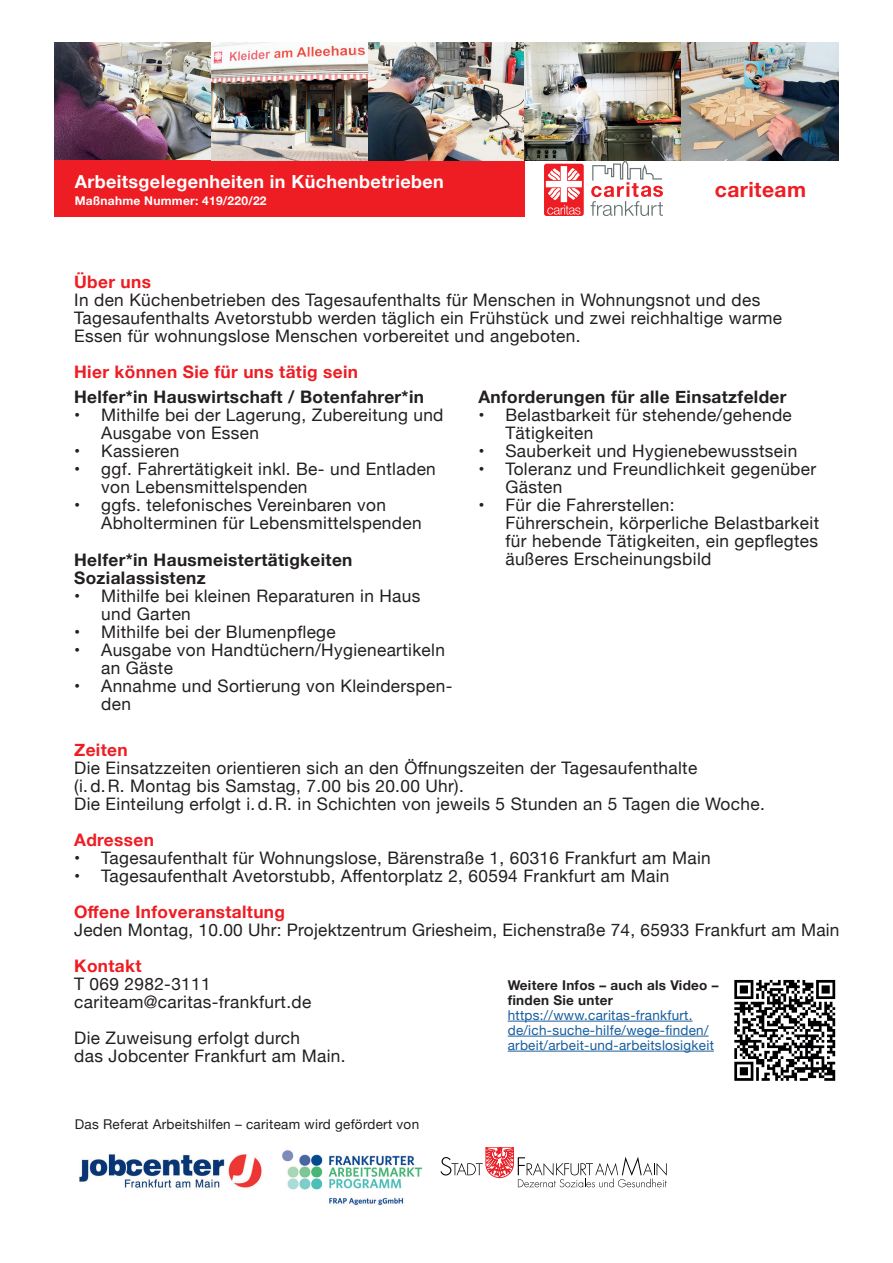
<style>
.page{position:relative;width:893px;height:1263px;background:#fff}
.page>*{position:absolute;margin:0;border:0;box-sizing:border-box;transform-origin:0 0}
.t1{font:700 21px "Helvetica Neue";letter-spacing:.02em;color:#ee1d23}
.t2{font:700 18px "Helvetica Neue";letter-spacing:.02em;color:#fff}
.t3{font:17.25px/18px "Helvetica Neue";letter-spacing:.02em;color:#231f20}
.t4{font:700 17.25px/18px "Helvetica Neue";letter-spacing:.02em;color:#231f20}
.t5{font:700 17.25px "Helvetica Neue";letter-spacing:.02em;color:#ee1d23}
.t6{font:13.5px/15px "Helvetica Neue";letter-spacing:.02em;color:#175d9e}
.t7{font:13.5px "Helvetica Neue";letter-spacing:.02em;color:#231f20}
.t8{font:700 13.5px/15px "Helvetica Neue";letter-spacing:.02em;color:#231f20}
.t9{font:700 12px "Helvetica Neue";letter-spacing:.02em;color:#fff}
</style>
<div class="page">
<img style="left:54px;top:42px;width:785px;height:118px">
<div style="left:54px;top:160px;width:471px;height:57px;background:#ee1d23"></div>
<div style="left:544px;top:164px;width:40px;height:52px;background:#ee1d23;border-radius:3px"></div>
<svg style="left:546px;top:166px;width:36px;height:49px"></svg>
<svg style="left:590px;top:160px;width:73px;height:56px"></svg>
<hr style="left:508px;top:1021px;width:184px;height:1px;background:#175d9e">
<hr style="left:508px;top:1036px;width:201px;height:1px;background:#175d9e">
<hr style="left:508px;top:1051px;width:206px;height:1px;background:#175d9e">
<svg style="left:734px;top:980px;width:101px;height:101px"></svg>
<img style="left:282px;top:1150px;width:141px;height:56px">
<svg style="left:440px;top:1147px;width:227px;height:40px"></svg>
<img style="left:79px;top:1154px;width:183px;height:35px">
<p class="t2" style="left:75px;top:168px;width:370px">Arbeitsgelegenheiten in Küchenbetrieben</p>
<p class="t9" style="left:75px;top:191px;width:193px">Maßnahme Nummer: 419/220/22</p>
<p class="t1" style="left:715px;top:173px;width:93px">cariteam</p>
<p class="t5" style="left:74px;top:268px;width:78px">Über uns</p>
<p class="t3" style="left:74px;top:292px;width:709px">In den Küchenbetrieben des Tagesaufenthalts für Menschen in Wohnungsnot und des<br>Tagesaufenthalts Avetorstubb werden täglich ein Frühstück und zwei reichhaltige warme<br>Essen für wohnungslose Menschen vorbereitet und angeboten.</p>
<p class="t5" style="left:74px;top:358px;width:285px">Hier können Sie für uns tätig sein</p>
<p class="t4" style="left:74px;top:388px;width:351px">Helfer*in Hauswirtschaft / Botenfahrer*in</p>
<p class="t3" style="left:101px;top:406px;width:344px;text-indent:-27px">• Mithilfe bei der Lagerung, Zubereitung und<br>Ausgabe von Essen</p>
<p class="t3" style="left:74px;top:442px;width:107px">• Kassieren</p>
<p class="t3" style="left:101px;top:460px;width:336px;text-indent:-27px">• ggf. Fahrertätigkeit inkl. Be- und Entladen von Lebensmittelspenden</p>
<p class="t3" style="left:101px;top:496px;width:322px;text-indent:-27px">• ggfs. telefonisches Vereinbaren von<br>Abholterminen für Lebensmittelspenden</p>
<p class="t4" style="left:74px;top:551px;width:280px">Helfer*in Hausmeistertätigkeiten<br>Sozialassistenz</p>
<p class="t3" style="left:101px;top:587px;width:321px;text-indent:-27px">• Mithilfe bei kleinen Reparaturen in Haus und Garten</p>
<p class="t3" style="left:74px;top:623px;width:263px">• Mithilfe bei der Blumenpflege</p>
<p class="t3" style="left:101px;top:641px;width:345px;text-indent:-27px">• Ausgabe von Handtüchern/Hygieneartikeln an Gäste</p>
<p class="t3" style="left:101px;top:677px;width:353px;text-indent:-27px">• Annahme und Sortierung von Kleinderspen&shy;den</p>
<p class="t4" style="left:478px;top:388px;width:310px">Anforderungen für alle Einsatzfelder</p>
<p class="t3" style="left:505px;top:406px;width:288px;text-indent:-27px">• Belastbarkeit für stehende/gehende<br>Tätigkeiten</p>
<p class="t3" style="left:478px;top:442px;width:320px">• Sauberkeit und Hygienebewusstsein</p>
<p class="t3" style="left:505px;top:460px;width:312px;text-indent:-27px">• Toleranz und Freundlichkeit gegenüber<br>Gästen</p>
<p class="t3" style="left:505px;top:496px;width:315px;text-indent:-27px">• Für die Fahrerstellen:<br>Führerschein, körperliche Belastbarkeit für hebende Tätigkeiten, ein gepflegtes äußeres Erscheinungsbild</p>
<p class="t5" style="left:74px;top:736px;width:55px">Zeiten</p>
<p class="t3" style="left:74px;top:760px;width:692px">Die Einsatzzeiten orientieren sich an den Öffnungszeiten der Tagesaufenthalte<br>(i. d. R. Montag bis Samstag, 7.00 bis 20.00 Uhr).<br>Die Einteilung erfolgt i. d. R. in Schichten von jeweils 5 Stunden an 5 Tagen die Woche.</p>
<p class="t5" style="left:74px;top:826px;width:81px">Adressen</p>
<p class="t3" style="left:74px;top:850px;width:638px">• Tagesaufenthalt für Wohnungslose, Bärenstraße 1, 60316 Frankfurt am Main</p>
<p class="t3" style="left:74px;top:868px;width:597px">• Tagesaufenthalt Avetorstubb, Affentorplatz 2, 60594 Frankfurt am Main</p>
<p class="t5" style="left:74px;top:898px;width:212px">Offene Infoveranstaltung</p>
<p class="t3" style="left:74px;top:922px;width:767px">Jeden Montag, 10.00 Uhr: Projektzentrum Griesheim, Eichenstraße 74, 65933 Frankfurt am Main</p>
<p class="t5" style="left:74px;top:952px;width:69px">Kontakt</p>
<p class="t3" style="left:74px;top:976px;width:239px">T 069 2982-3111 cariteam@caritas-frankfurt.de</p>
<p class="t3" style="left:74px;top:1030px;width:273px">Die Zuweisung erfolgt durch<br>das Jobcenter Frankfurt am Main.</p>
<p class="t8" style="left:508px;top:978px;width:212px">Weitere Infos – auch als Video – finden Sie unter</p>
<p class="t6" style="left:508px;top:1008px;width:208px">https://www.caritas-frankfurt. de/ich-suche-hilfe/wege-finden/ arbeit/arbeit-und-arbeitslosigkeit</p>
<p class="t7" style="left:75px;top:1114px;width:346px">Das Referat Arbeitshilfen – cariteam wird gefördert von</p>
</div>
